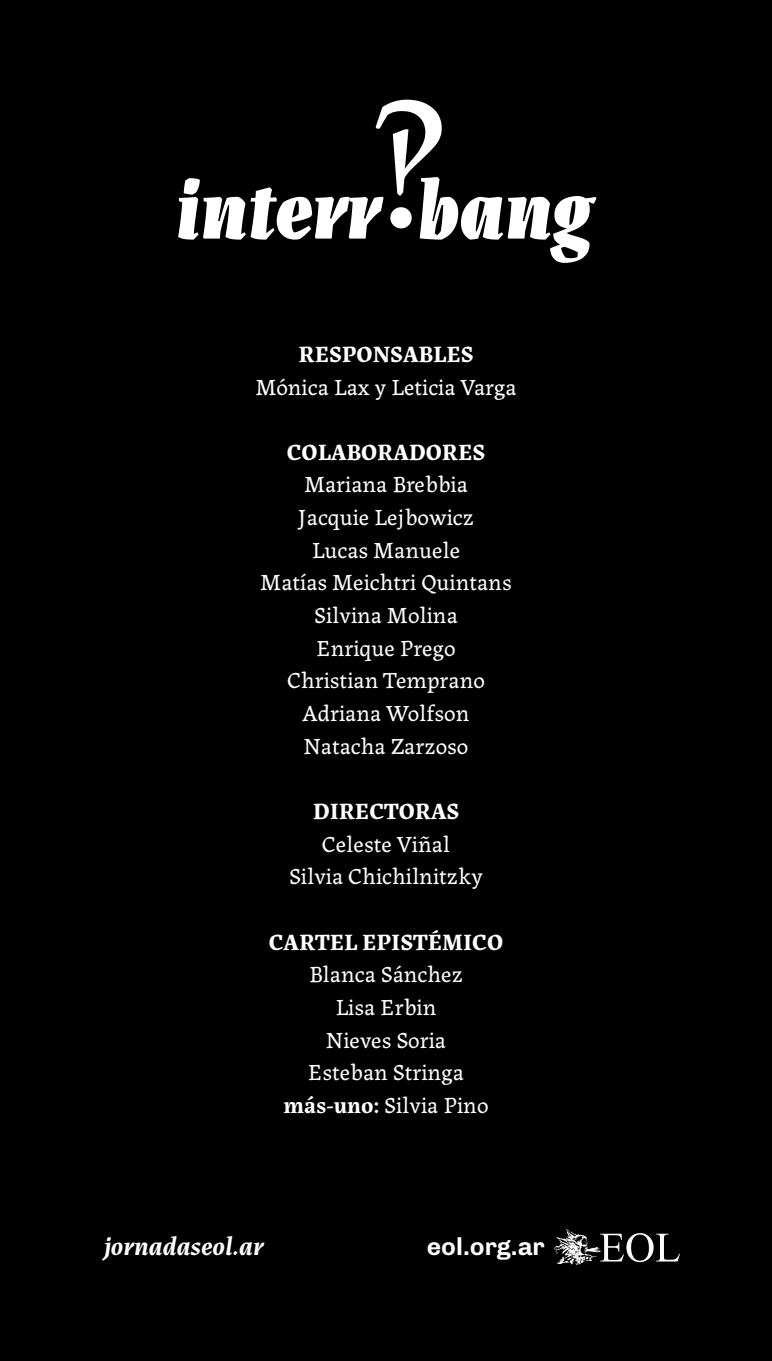
<style>
.page{position:relative;width:772px;height:1361px;background:#fff}
.page>*{position:absolute;margin:0;border:0;box-sizing:border-box;transform-origin:0 0}
.t1{font:italic 900 86.6px "Labrada";color:#fff;scale:.91 1}
.t2{font:italic 700 26.6px "Labrada";color:#fff}
.t3{font:700 24.6px "Chivo";color:#fff}
.t4{font:23.4px/32.6px "Labrada";color:#fff;text-align:center}
.t5{font:700 23.4px "Labrada";color:#fff}
.s1{font-size:95.2px}
.s2{font-weight:700}
</style>
<div class="page">
<div style="left:0;top:0;width:771px;height:1361px;background:#000"></div>
<svg style="left:554px;top:1229px;width:125px;height:36px"></svg>
<svg style="left:375px;top:100px;width:66px;height:96px"></svg>
<div style="left:390px;top:207px;width:21px;height:21px;background:#fff;border-radius:50%"></div>
<h1 class="t1" style="left:175px;top:139px;width:459px">interr ban<span class="s1">g</span></h1>
<p class="t5" style="left:298px;top:335px;width:176px">RESPONSABLES</p>
<p class="t4" style="left:255px;top:368px;width:262px">Mónica Lax y Leticia Varga</p>
<p class="t5" style="left:286px;top:433px;width:200px">COLABORADORES</p>
<p class="t4" style="left:260px;top:466px;width:253px">Mariana Brebbia<br>Jacquie Lejbowicz<br>Lucas Manuele<br>Matías Meichtri Quintans<br>Silvina Molina<br>Enrique Prego<br>Christian Temprano<br>Adriana Wolfson<br>Natacha Zarzoso</p>
<p class="t5" style="left:312px;top:792px;width:148px">DIRECTORAS</p>
<p class="t4" style="left:289px;top:825px;width:195px">Celeste Viñal<br>Silvia Chichilnitzky</p>
<p class="t5" style="left:268px;top:923px;width:236px">CARTEL EPISTÉMICO</p>
<p class="t4" style="left:283px;top:956px;width:206px">Blanca Sánchez<br>Lisa Erbin<br>Nieves Soria<br>Esteban Stringa <span class="s2">más-uno:</span> Silvia Pino</p>
<p class="t2" style="left:104px;top:1224px;width:161px">jornadaseol.ar</p>
<p class="t3" style="left:426px;top:1232px;width:119px">eol.org.ar</p>
</div>
